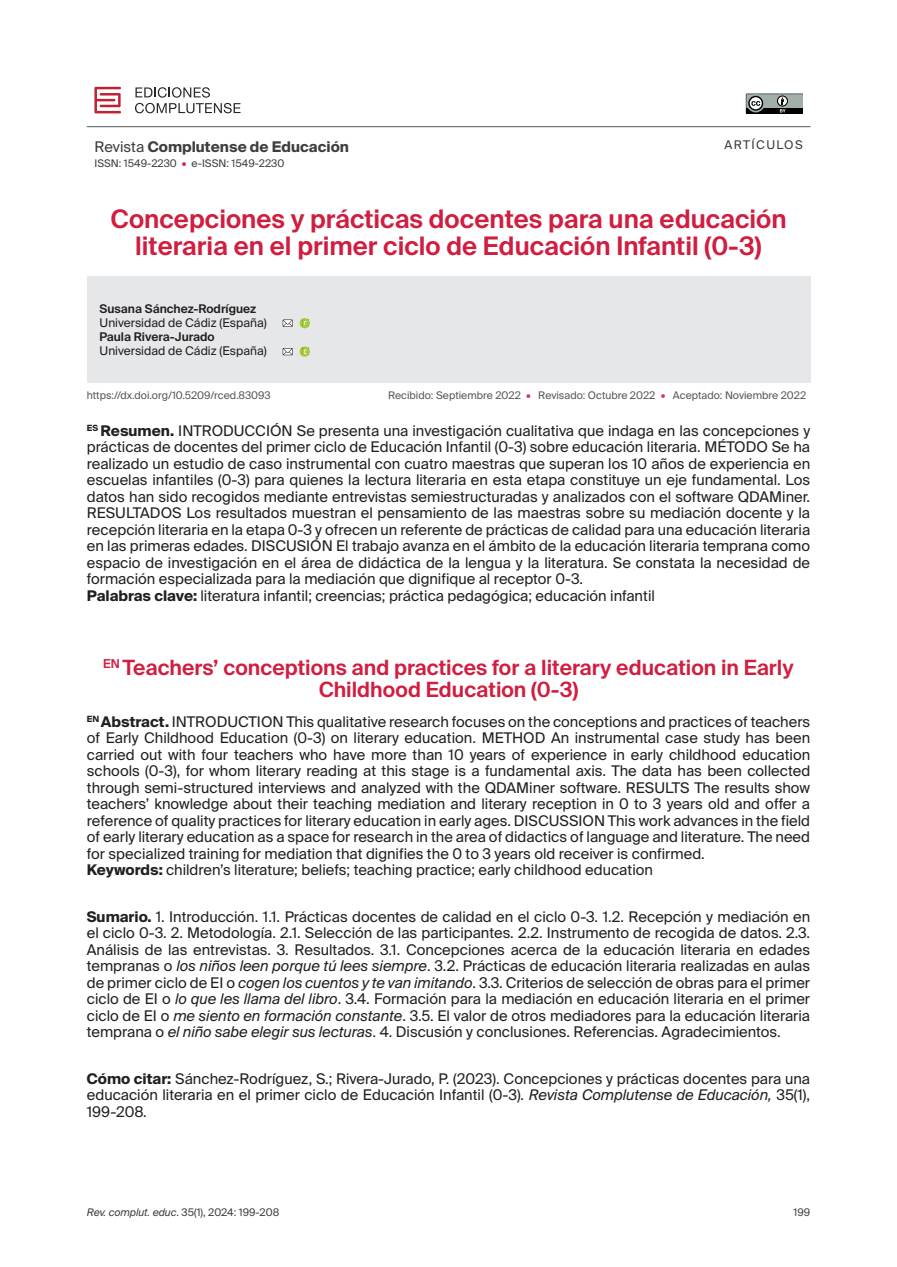
<style>
.page{position:relative;width:897px;height:1267px;background:#fff}
.page>*{position:absolute;margin:0;border:0;box-sizing:border-box;transform-origin:0 0}
.t1{font:600 25.5px/27px "Suisse Intl";color:#d01e40;text-align:center}
.t2{font:600 21px/22.5px "Suisse Intl";color:#d01e40;text-align:center}
.t3{font:14.7px/16.5px "Suisse Intl";color:#231f20}
.t4{font:700 14.7px "Suisse Intl";color:#3e3e3f}
.t5{font:12px "Suisse Intl";color:#231f20}
.t6{font:600 12px "Suisse Intl";color:#231f20}
.t7{font:12px "Suisse Intl";letter-spacing:.12em;color:#3e3e3f}
.t8{font:10.5px "Suisse Intl";color:#57585a}
.t9{font:10.5px "Suisse Intl";color:#3e3e3f}
.s1{font-weight:400}
.s2{color:#d51c51}
.s3{color:#d93165}
.s4{font-weight:700}
.s5{font-style:italic}
</style>
<div class="page">
<svg style="left:745px;top:94px;width:57px;height:19px"></svg>
<svg style="left:94px;top:87px;width:27px;height:26px"></svg>
<svg style="left:135px;top:87px;width:105px;height:26px"></svg>
<hr style="left:87px;top:126px;width:723px;height:1px;background:#57585a">
<div style="left:87px;top:276px;width:723px;height:106px;background:#e6e7e9"></div>
<svg style="left:282px;top:319px;width:11px;height:8px"></svg>
<svg style="left:299px;top:318px;width:11px;height:10px"></svg>
<svg style="left:282px;top:348px;width:11px;height:7px"></svg>
<svg style="left:299px;top:346px;width:11px;height:11px"></svg>
<p class="t4" style="left:94px;top:138px;width:256px"><span class="s1">Revista</span> Complutense de Educación</p>
<p class="t9" style="left:94px;top:157px;width:191px">ISSN: 1549-2230 <span class="s2">•</span> e-ISSN: 1549-2230</p>
<p class="t7" style="left:724px;top:138px;width:80px">ARTÍCULOS</p>
<h1 class="t1" style="left:110px;top:205px;width:677px">Concepciones y prácticas docentes para una educación literaria en el primer ciclo de Educación Infantil (0-3)</h1>
<p class="t6" style="left:100px;top:301px;width:158px">Susana Sánchez-Rodríguez</p>
<p class="t5" style="left:100px;top:316px;width:168px">Universidad de Cádiz (España)</p>
<p class="t6" style="left:100px;top:330px;width:117px">Paula Rivera-Jurado</p>
<p class="t5" style="left:100px;top:344px;width:168px">Universidad de Cádiz (España)</p>
<p class="t8" style="left:87px;top:389px;width:185px">https://dx.doi.org/10.5209/rced.83093</p>
<p class="t8" style="left:388px;top:389px;width:419px">Recibido: Septiembre 2022 <span class="s3">•</span> Revisado: Octubre 2022 <span class="s3">•</span> Aceptado: Noviembre 2022</p>
<p class="t3" style="left:87px;top:422px;width:724px"><sup>ES</sup> <span class="s4">Resumen.</span> INTRODUCCIÓN Se presenta una investigación cualitativa que indaga en las concepciones y prácticas de docentes del primer ciclo de Educación Infantil (0-3) sobre educación literaria. MÉTODO Se ha realizado un estudio de caso instrumental con cuatro maestras que superan los 10 años de experiencia en escuelas infantiles (0-3) para quienes la lectura literaria en esta etapa constituye un eje fundamental. Los datos han sido recogidos mediante entrevistas semiestructuradas y analizados con el software QDAMiner.<br>RESULTADOS Los resultados muestran el pensamiento de las maestras sobre su mediación docente y la recepción literaria en la etapa 0-3 y ofrecen un referente de prácticas de calidad para una educación literaria en las primeras edades. DISCUSIÓN El trabajo avanza en el ámbito de la educación literaria temprana como espacio de investigación en el área de didáctica de la lengua y la literatura. Se constata la necesidad de formación especializada para la mediación que dignifique al receptor 0-3.<br><span class="s4">Palabras clave:</span> literatura infantil; creencias; práctica pedagógica; educación infantil</p>
<h2 class="t2" style="left:103px;top:656px;width:692px"><sup>EN</sup> Teachers’ conceptions and practices for a literary education in Early<br>Childhood Education (0-3)</h2>
<p class="t3" style="left:87px;top:713px;width:724px"><sup>EN</sup> <span class="s4">Abstract.</span> INTRODUCTION This qualitative research focuses on the conceptions and practices of teachers of Early Childhood Education (0-3) on literary education. METHOD An instrumental case study has been carried out with four teachers who have more than 10 years of experience in early childhood education schools (0-3), for whom literary reading at this stage is a fundamental axis. The data has been collected through semi-structured interviews and analyzed with the QDAMiner software. RESULTS The results show teachers’ knowledge about their teaching mediation and literary reception in 0 to 3 years old and offer a reference of quality practices for literary education in early ages. DISCUSSION This work advances in the field of early literary education as a space for research in the area of didactics of language and literature. The need for specialized training for mediation that dignifies the 0 to 3 years old receiver is confirmed.<br><span class="s4">Keywords:</span> children’s literature; beliefs; teaching practice; early childhood education</p>
<p class="t3" style="left:87px;top:908px;width:724px;text-align:justify"><span class="s4">Sumario.</span> 1. Introducción. 1.1. Prácticas docentes de calidad en el ciclo 0-3. 1.2. Recepción y mediación en el ciclo 0-3. 2. Metodología. 2.1. Selección de las participantes. 2.2. Instrumento de recogida de datos. 2.3.<br>Análisis de las entrevistas. 3. Resultados. 3.1. Concepciones acerca de la educación literaria en edades tempranas o <span class="s5">los niños leen porque tú lees siempre</span>. 3.2. Prácticas de educación literaria realizadas en aulas de primer ciclo de EI o <span class="s5">cogen los cuentos y te van imitando</span>. 3.3. Criterios de selección de obras para el primer ciclo de EI o <span class="s5">lo que les llama del libro</span>. 3.4. Formación para la mediación en educación literaria en el primer ciclo de EI o <span class="s5">me siento en formación constante</span>. 3.5. El valor de otros mediadores para la educación literaria temprana o <span class="s5">el niño sabe elegir sus lecturas</span>. 4. Discusión y conclusiones. Referencias. Agradecimientos.</p>
<p class="t3" style="left:87px;top:1070px;width:724px;text-align:justify"><span class="s4">Cómo citar:</span> Sánchez-Rodríguez, S.; Rivera-Jurado, P. (2023). Concepciones y prácticas docentes para una educación literaria en el primer ciclo de Educación Infantil (0-3). <span class="s5">Revista Complutense de Educación,</span> 35(1), 199-208.</p>
<p class="t9" style="left:87px;top:1206px;width:194px"><span class="s5">Rev. complut. educ</span>. 35(1), 2024: 199-208</p>
<p class="t9" style="left:793px;top:1206px;width:18px">199</p>
</div>
